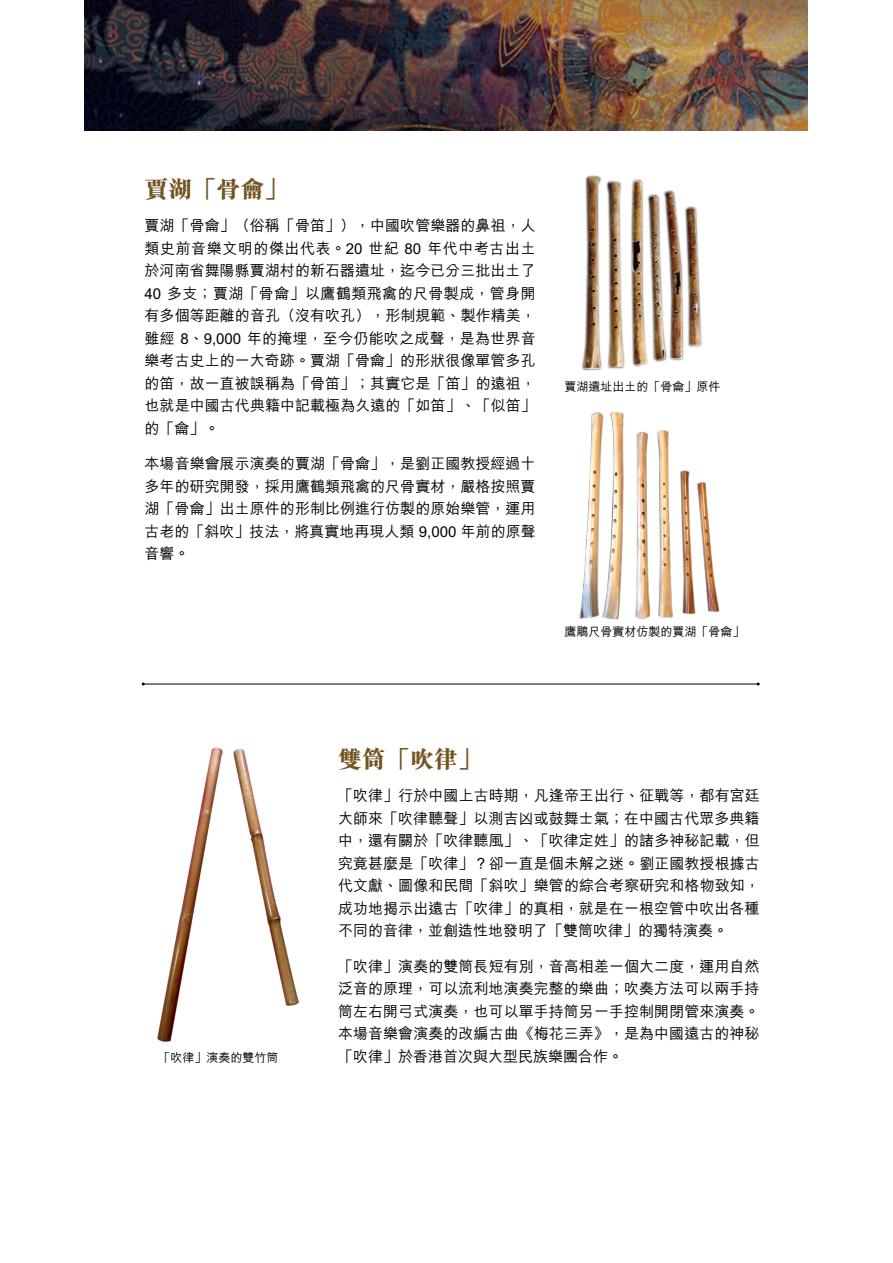
<style>
.page{position:relative;width:893px;height:1263px;background:#fff}
.page>*{position:absolute;margin:0;border:0;box-sizing:border-box;transform-origin:0 0}
.t1{font:800 24px "M Sung HK";color:#725421}
.t2{font:500 15px/22.5px "M Hei HK";letter-spacing:.005em;color:#000;text-align:justify}
.t3{font:500 12px "M Hei HK";color:#000}
</style>
<div class="page">
<img style="left:85px;top:0;width:723px;height:130px">
<hr style="left:143px;top:684px;width:615px;height:1px;background:#000">
<img style="left:581px;top:175px;width:121px;height:196px">
<img style="left:579px;top:411px;width:141px;height:209px">
<img style="left:157px;top:747px;width:142px;height:295px">
<h1 class="t1" style="left:145px;top:172px;width:145px">賈湖「骨龠」</h1>
<p class="t2" style="left:145px;top:214px;width:393px">賈湖「骨龠」（俗稱「骨笛」），中國吹管樂器的鼻祖，人類史前音樂文明的傑出代表。20 世紀 80 年代中考古出土於河南省舞陽縣賈湖村的新石器遺址，迄今已分三批出土了40 多支；賈湖「骨龠」以鷹鶴類飛禽的尺骨製成，管身開有多個等距離的音孔（沒有吹孔），形制規範、製作精美，雖經 8、9,000 年的掩埋，至今仍能吹之成聲，是為世界音樂考古史上的一大奇跡。賈湖「骨龠」的形狀很像單管多孔的笛，故一直被誤稱為「骨笛」；其實它是「笛」的遠祖，也就是中國古代典籍中記載極為久遠的「如笛」、「似笛」的「龠」。</p>
<p class="t2" style="left:145px;top:451px;width:393px">本場音樂會展示演奏的賈湖「骨龠」，是劉正國教授經過十多年的研究開發，採用鷹鶴類飛禽的尺骨實材，嚴格按照賈湖「骨龠」出土原件的形制比例進行仿製的原始樂管，運用古老的「斜吹」技法，將真實地再現人類 9,000 年前的原聲音響。</p>
<p class="t3" style="left:564px;top:378px;width:157px">賈湖遺址出土的「骨龠」原件</p>
<p class="t3" style="left:564px;top:623px;width:181px">鷹鵰尺骨實材仿製的賈湖「骨龠」</p>
<p class="t3" style="left:158px;top:1049px;width:121px">「吹律」演奏的雙竹筒</p>
<h1 class="t1" style="left:338px;top:742px;width:146px">雙筒「吹律」</h1>
<p class="t2" style="left:338px;top:783px;width:423px">「吹律」行於中國上古時期，凡逢帝王出行、征戰等，都有宮廷大師來「吹律聽聲」以測吉凶或鼓舞士氣；在中國古代眾多典籍中，還有關於「吹律聽風」、「吹律定姓」的諸多神秘記載，但究竟甚麼是「吹律」？卻一直是個未解之迷。劉正國教授根據古代文獻、圖像和民間「斜吹」樂管的綜合考察研究和格物致知，成功地揭示出遠古「吹律」的真相，就是在一根空管中吹出各種不同的音律，並創造性地發明了「雙筒吹律」的獨特演奏。</p>
<p class="t2" style="left:338px;top:954px;width:423px">「吹律」演奏的雙筒長短有別，音高相差一個大二度，運用自然泛音的原理，可以流利地演奏完整的樂曲；吹奏方法可以兩手持筒左右開弓式演奏，也可以單手持筒另一手控制開閉管來演奏。本場音樂會演奏的改編古曲《梅花三弄》，是為中國遠古的神秘「吹律」於香港首次與大型民族樂團合作。</p>
</div>
